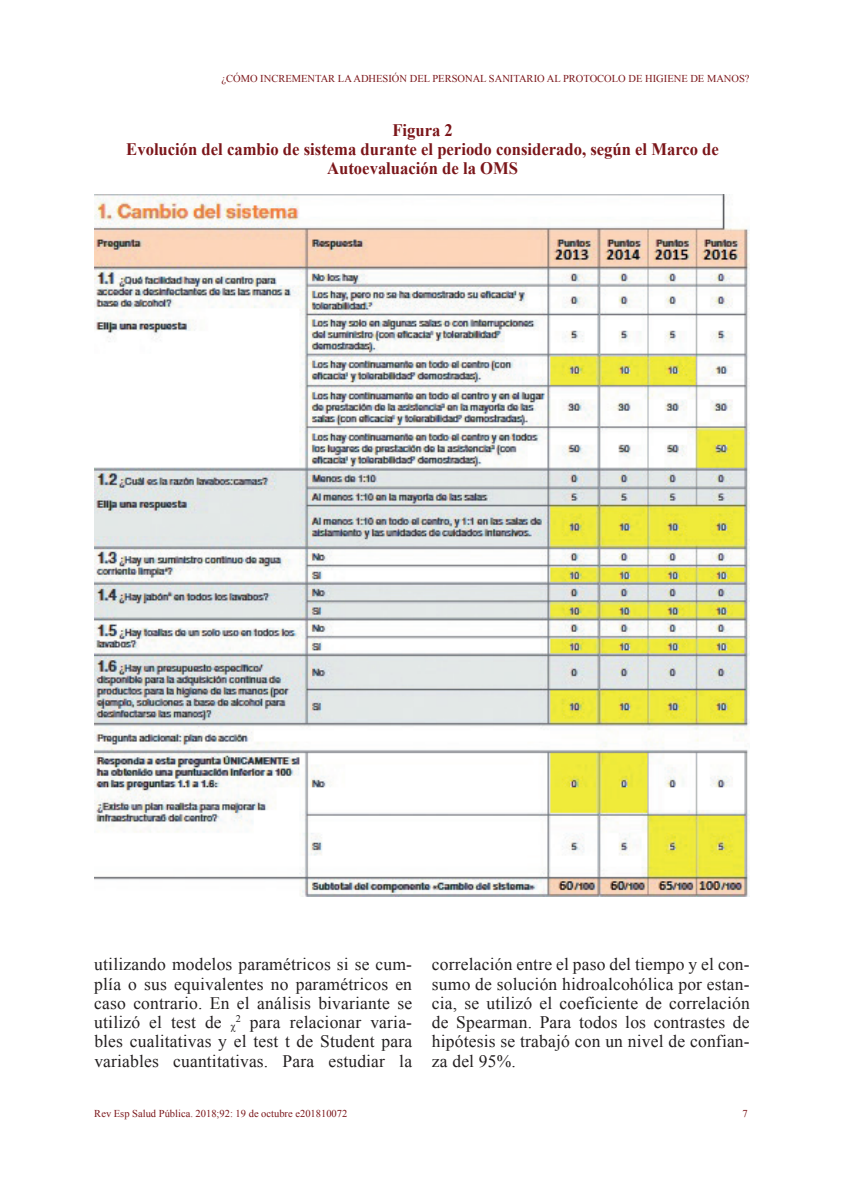
<style>
.page{position:relative;width:844px;height:1191px;background:#fff}
.page>*{position:absolute;margin:0;border:0;box-sizing:border-box;transform-origin:0 0}
.t1{font:17.5px/19.2px "Times New Roman";letter-spacing:.01em;color:#231f20;text-align:justify}
.t2{font:700 17.5px/19.2px "Times New Roman";color:#7b161a;text-align:center;scale:.95 1}
.t3{font:10.5px "Times New Roman";color:#7b161a}
</style>
<div class="page">
<img style="left:94px;top:195px;width:655px;height:701px">
<p class="t3" style="left:221px;top:71px;width:529px">¿CÓMO INCREMENTAR LA ADHESIÓN DEL PERSONAL SANITARIO AL PROTOCOLO DE HIGIENE DE MANOS?</p>
<p class="t2" style="left:126px;top:120px;width:625px">Figura 2<br>Evolución del cambio de sistema durante el periodo considerado, según el Marco de<br>Autoevaluación de la OMS</p>
<p class="t1" style="left:94px;top:954px;width:319px">utilizando modelos paramétricos si se cum&shy;plía o sus equivalentes no paramétricos en caso contrario. En el análisis bivariante se utilizó el test de ᵪ<sup>2</sup> para relacionar varia&shy;bles cualitativas y el test t de Student para variables cuantitativas. Para estudiar la</p>
<p class="t1" style="left:432px;top:954px;width:319px">correlación entre el paso del tiempo y el con&shy;sumo de solución hidroalcohólica por estan&shy;cia, se utilizó el coeficiente de correlación de Spearman. Para todos los contrastes de hipótesis se trabajó con un nivel de confian&shy;za del 95%.</p>
<p class="t3" style="left:94px;top:1106px;width:254px">Rev Esp Salud Pública. 2018;92: 19 de octubre e201810072</p>
<p class="t3" style="left:742px;top:1106px;width:7px">7</p>
</div>
